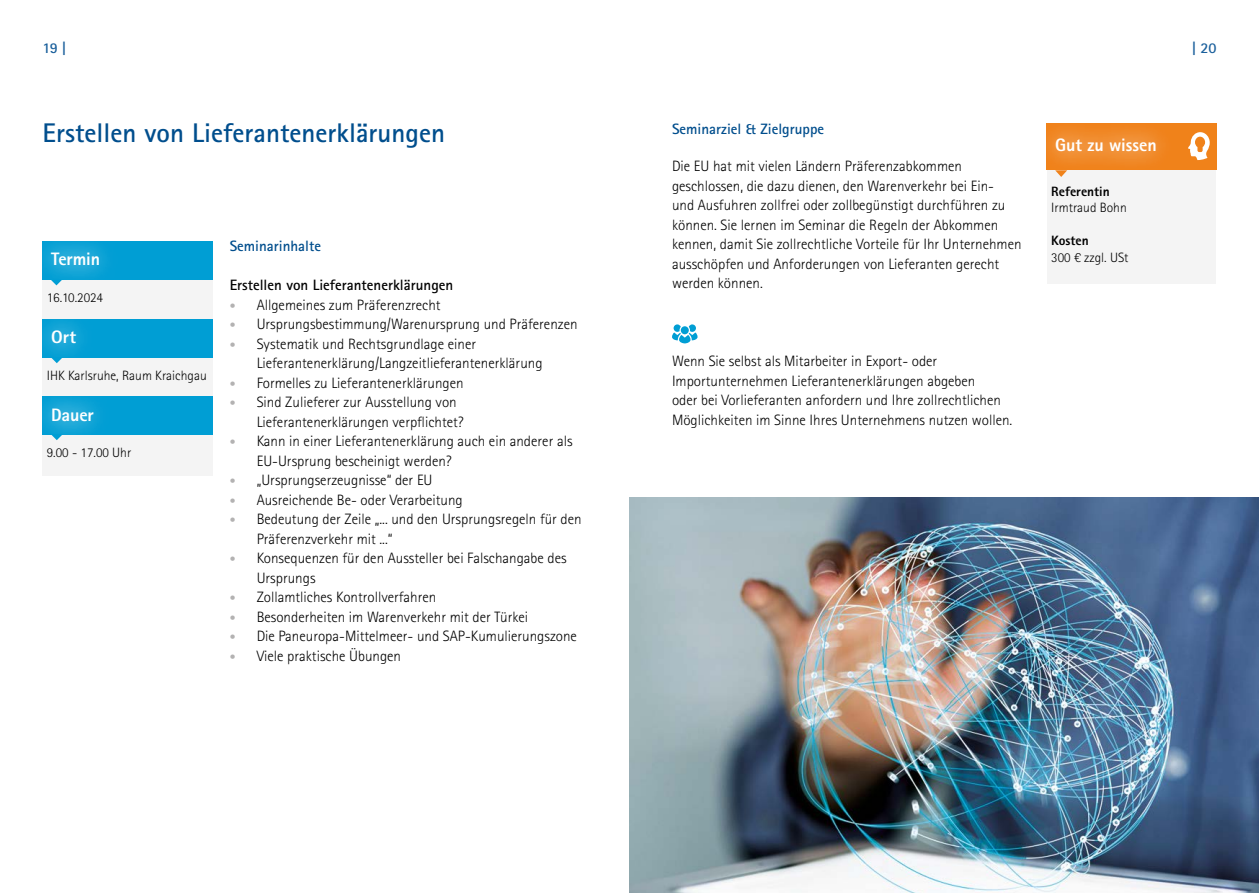
<style>
.page{position:relative;width:1259px;height:893px;background:#fff}
.page>*{position:absolute;margin:0;border:0;box-sizing:border-box;transform-origin:0 0}
.t1{font:700 27px "Rotis Sans Serif Std";color:#004e8d}
.t2{font:800 18px "Rotis Sans Serif Std";letter-spacing:-.005em;color:#fff}
.t3{font:300 15px/19.5px "Rotis Sans Serif Std";color:#000}
.t4{font:700 15px "Rotis Sans Serif Std";color:#004e8d}
.t5{font:700 15px "Rotis Sans Serif Std";color:#000}
.t6{font:700 15px "Rotis Sans Serif Std";color:#1b609c}
.t7{font:300 13.5px "Rotis Sans Serif Std";color:#000}
.t8{font:800 13.5px "Rotis Sans Serif Std";color:#000}
.s1{font-size:12px;color:#b3b2b2}
</style>
<div class="page">
<svg style="left:672px;top:324px;width:25px;height:19px"></svg>
<div style="left:681px;top:326px;width:8px;height:8px;background:#009ed4;border-radius:50%"></div>
<div style="left:1047px;top:170px;width:168px;height:113px;background:#f4f4f4"></div>
<div style="left:43px;top:278px;width:170px;height:42px;background:#f4f4f4"></div>
<div style="left:43px;top:355px;width:170px;height:43px;background:#f4f4f4"></div>
<div style="left:43px;top:433px;width:170px;height:42px;background:#f4f4f4"></div>
<img style="left:629px;top:497px;width:630px;height:396px">
<div style="left:1046px;top:123px;width:170px;height:47px;background:#f0821a"></div>
<div style="left:1030px;top:113px;width:151px;height:66px;background:#fff"></div>
<div style="left:1037px;top:120px;width:137px;height:50px;background:#fff;opacity:.75"></div>
<svg style="left:1055px;top:170px;width:12px;height:7px"></svg>
<svg style="left:1188px;top:132px;width:21px;height:28px"></svg>
<div style="left:43px;top:241px;width:170px;height:38px;background:#009ed4"></div>
<div style="left:27px;top:227px;width:98px;height:66px;background:#fff"></div>
<div style="left:35px;top:234px;width:83px;height:50px;background:#fff;opacity:.75"></div>
<svg style="left:50px;top:279px;width:12px;height:6px"></svg>
<div style="left:43px;top:319px;width:170px;height:38px;background:#009ed4"></div>
<div style="left:26px;top:305px;width:75px;height:65px;background:#fff;opacity:.35"></div>
<div style="left:33px;top:312px;width:61px;height:50px;background:#fff;opacity:.75"></div>
<svg style="left:51px;top:357px;width:12px;height:6px"></svg>
<div style="left:43px;top:396px;width:170px;height:38px;background:#009ed4"></div>
<div style="left:25px;top:383px;width:93px;height:66px;background:#fff;opacity:.35"></div>
<div style="left:33px;top:390px;width:78px;height:50px;background:#fff;opacity:.75"></div>
<svg style="left:51px;top:434px;width:12px;height:6px"></svg>
<p class="t6" style="left:43px;top:38px;width:25px">19 |</p>
<p class="t6" style="left:1192px;top:38px;width:26px">| 20</p>
<h1 class="t1" style="left:43px;top:116px;width:404px">Erstellen von Lieferantenerklärungen</h1>
<p class="t2" style="left:51px;top:248px;width:51px">Termin</p>
<p class="t7" style="left:47px;top:290px;width:58px">16.10.2024</p>
<p class="t2" style="left:51px;top:326px;width:27px">Ort</p>
<p class="t7" style="left:47px;top:367px;width:161px">IHK Karlsruhe, Raum Kraichgau</p>
<p class="t2" style="left:51px;top:403px;width:44px">Dauer</p>
<p class="t7" style="left:47px;top:445px;width:86px">9.00 - 17.00 Uhr</p>
<p class="t4" style="left:230px;top:237px;width:93px">Seminarinhalte</p>
<p class="t5" style="left:230px;top:276px;width:225px">Erstellen von Lieferantenerklärungen</p>
<p class="t3" style="left:230px;top:295px;width:212px"><span class="s1">•</span> Allgemeines zum Präferenzrecht</p>
<p class="t3" style="left:230px;top:315px;width:349px"><span class="s1">•</span> Ursprungsbestimmung/Warenursprung und Präferenzen</p>
<p class="t3" style="left:257px;top:334px;width:287px;text-indent:-27px"><span class="s1">•</span> Systematik und Rechtsgrundlage einer<br>Lieferantenerklärung/Langzeitlieferantenerklärung</p>
<p class="t3" style="left:230px;top:373px;width:235px"><span class="s1">•</span> Formelles zu Lieferantenerklärungen</p>
<p class="t3" style="left:257px;top:393px;width:208px;text-indent:-27px"><span class="s1">•</span> Sind Zulieferer zur Ausstellung von<br>Lieferantenerklärungen verpflichtet?</p>
<p class="t3" style="left:257px;top:432px;width:317px;text-indent:-27px"><span class="s1">•</span> Kann in einer Lieferantenerklärung auch ein anderer als<br>EU-Ursprung bescheinigt werden?</p>
<p class="t3" style="left:230px;top:471px;width:204px"><span class="s1">•</span> „Ursprungserzeugnisse“ der EU</p>
<p class="t3" style="left:230px;top:490px;width:235px"><span class="s1">•</span> Ausreichende Be- oder Verarbeitung</p>
<p class="t3" style="left:257px;top:510px;width:326px;text-indent:-27px"><span class="s1">•</span> Bedeutung der Zeile „... und den Ursprungsregeln für den<br>Präferenzverkehr mit ...“</p>
<p class="t3" style="left:257px;top:549px;width:311px;text-indent:-27px"><span class="s1">•</span> Konsequenzen für den Aussteller bei Falschangabe des<br>Ursprungs</p>
<p class="t3" style="left:230px;top:588px;width:208px"><span class="s1">•</span> Zollamtliches Kontrollverfahren</p>
<p class="t3" style="left:230px;top:607px;width:300px"><span class="s1">•</span> Besonderheiten im Warenverkehr mit der Türkei</p>
<p class="t3" style="left:230px;top:627px;width:349px"><span class="s1">•</span> Die Paneuropa-Mittelmeer- und SAP-Kumulierungszone</p>
<p class="t3" style="left:230px;top:646px;width:173px"><span class="s1">•</span> Viele praktische Übungen</p>
<p class="t4" style="left:672px;top:119px;width:154px">Seminarziel &amp; Zielgruppe</p>
<p class="t3" style="left:672px;top:156px;width:351px">Die EU hat mit vielen Ländern Präferenzabkommen geschlossen, die dazu dienen, den Warenverkehr bei Ein-<br>und Ausfuhren zollfrei oder zollbegünstigt durchführen zu können. Sie lernen im Seminar die Regeln der Abkommen kennen, damit Sie zollrechtliche Vorteile für Ihr Unternehmen ausschöpfen und Anforderungen von Lieferanten gerecht werden können.</p>
<p class="t3" style="left:672px;top:351px;width:342px">Wenn Sie selbst als Mitarbeiter in Export- oder Importunternehmen Lieferantenerklärungen abgeben<br>oder bei Vorlieferanten anfordern und Ihre zollrechtlichen Möglichkeiten im Sinne Ihres Unternehmens nutzen wollen.</p>
<p class="t2" style="left:1055px;top:134px;width:103px">Gut zu wissen</p>
<p class="t8" style="left:1051px;top:183px;width:60px">Referentin</p>
<p class="t7" style="left:1051px;top:200px;width:77px">Irmtraud Bohn</p>
<p class="t8" style="left:1051px;top:232px;width:39px">Kosten</p>
<p class="t7" style="left:1051px;top:250px;width:79px">300 € zzgl. USt</p>
</div>
